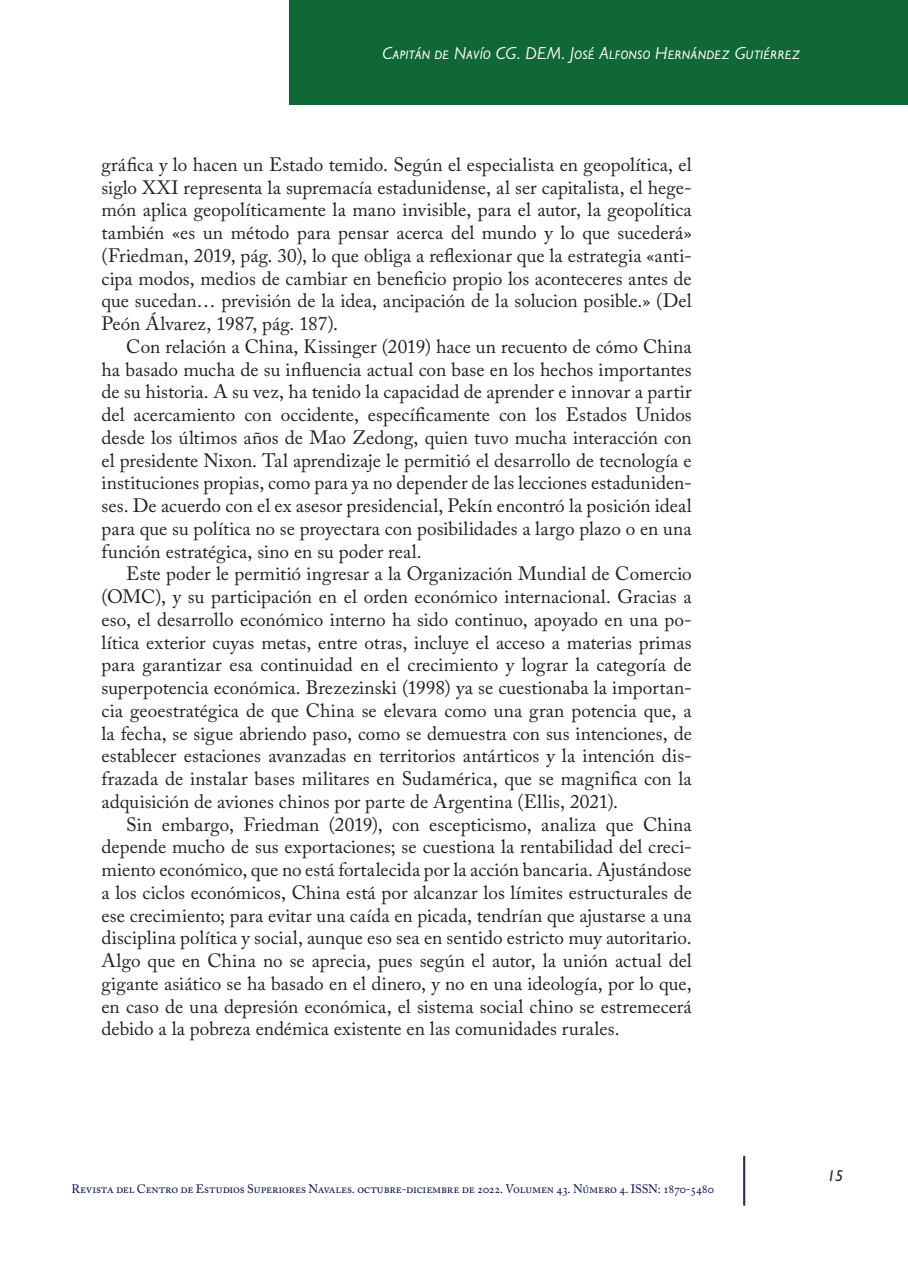
<style>
.page{position:relative;width:908px;height:1270px;background:#fff}
.page>*{position:absolute;margin:0;border:0;box-sizing:border-box;transform-origin:0 0}
._05_Normal{font:19.25px/22.8px "Adobe Caslon Pro";color:#231f20;text-align:justify}
.t1{font:italic 17.5px "Gill Sans";letter-spacing:.02em;color:#fff}
.t2{font:italic 500 15.75px "Gill Sans";color:#231f20}
.t3{font:12.25px "Adobe Caslon Pro";letter-spacing:-.015em;color:#030e4f}
.s1{font-family:"Aller";font-weight:400;font-style:normal;color:#fff}
</style>
<div class="page">
<hr style="left:743px;top:1156px;width:2px;height:49px;background:#183463">
<div style="left:290px;top:0;width:618px;height:104px;background:#106836"></div>
<p class="t1" style="left:382px;top:43px;width:420px">Capitán de Navío CG. DEM. José Alfonso Hernández Gutiérrez</p>
<p class="_05_Normal" style="left:102px;top:153px;width:592px">gráfica y lo hacen un Estado temido. Según el especialista en geopolítica, el siglo XXI representa la supremacía estadunidense, al ser capitalista, el hege&shy;món aplica geopolíticamente la mano invisible, para el autor, la geopolítica también «es un método para pensar acerca del mundo y lo que sucederá» (Friedman, 2019, pág. 30), lo que obliga a reflexionar que la estrategia «anti&shy;cipa modos, medios de cambiar en beneficio propio los aconteceres antes de que sucedan… previsión de la idea, ancipación de la solucion posible.» (Del Peón Álvarez, 1987, pág. 187).</p>
<p class="_05_Normal" style="left:102px;top:335px;width:592px;text-indent:25px">Con relación a China, Kissinger (2019) hace un recuento de cómo China ha basado mucha de su influencia actual con base en los hechos importantes de su historia. A su vez, ha tenido la capacidad de aprender e innovar a partir del acercamiento con occidente, específicamente con los Estados Unidos desde los últimos años de Mao Zedong, quien tuvo mucha interacción con el presidente Nixon. Tal aprendizaje le permitió el desarrollo de tecnología e instituciones propias, como para ya no depender de las lecciones estaduniden&shy;ses. De acuerdo con el ex asesor presidencial, Pekín encontró la posición ideal para que su política no se proyectara con posibilidades a largo plazo o en una función estratégica, sino en su poder real.</p>
<p class="_05_Normal" style="left:102px;top:562px;width:592px;text-indent:25px">Este poder le permitió ingresar a la Organización Mundial de Comercio (OMC), y su participación en el orden económico internacional. Gracias a eso, el desarrollo económico interno ha sido continuo, apoyado en una po&shy;lítica exterior cuyas metas, entre otras, incluye el acceso a materias primas para garantizar esa continuidad en el crecimiento y lograr la categoría de superpotencia económica. Brezezinski (1998) ya se cuestionaba la importan&shy;cia geoestratégica de que China se elevara como una gran potencia que, a la fecha, se sigue abriendo paso, como se demuestra con sus intenciones, de establecer estaciones avanzadas en territorios antárticos y la intención dis&shy;frazada de instalar bases militares en Sudamérica, que se magnifica con la adquisición de aviones chinos por parte de Argentina (Ellis, 2021).</p>
<p class="_05_Normal" style="left:102px;top:813px;width:592px;text-indent:25px">Sin embargo, Friedman (2019), con escepticismo, analiza que China depende mucho de sus exportaciones; se cuestiona la rentabilidad del creci&shy;miento económico, que no está fortalecida por la acción bancaria. Ajustándose a los ciclos económicos, China está por alcanzar los límites estructurales de ese crecimiento; para evitar una caída en picada, tendrían que ajustarse a una disciplina política y social, aunque eso sea en sentido estricto muy autoritario.<br>Algo que en China no se aprecia, pues según el autor, la unión actual del gigante asiático se ha basado en el dinero, y no en una ideología, por lo que, en caso de una depresión económica, el sistema social chino se estremecerá debido a la pobreza endémica existente en las comunidades rurales.</p>
<p class="t3" style="left:72px;top:1182px;width:644px">Revista del Centro de Estudios Superiores Navales. octubre-diciembre de 2022. Volumen 43. Número 4. ISSN: 1870-5480</p>
<p class="t2" style="left:824px;top:1166px;width:21px"><span class="s1">1</span>1 5</p>
</div>
